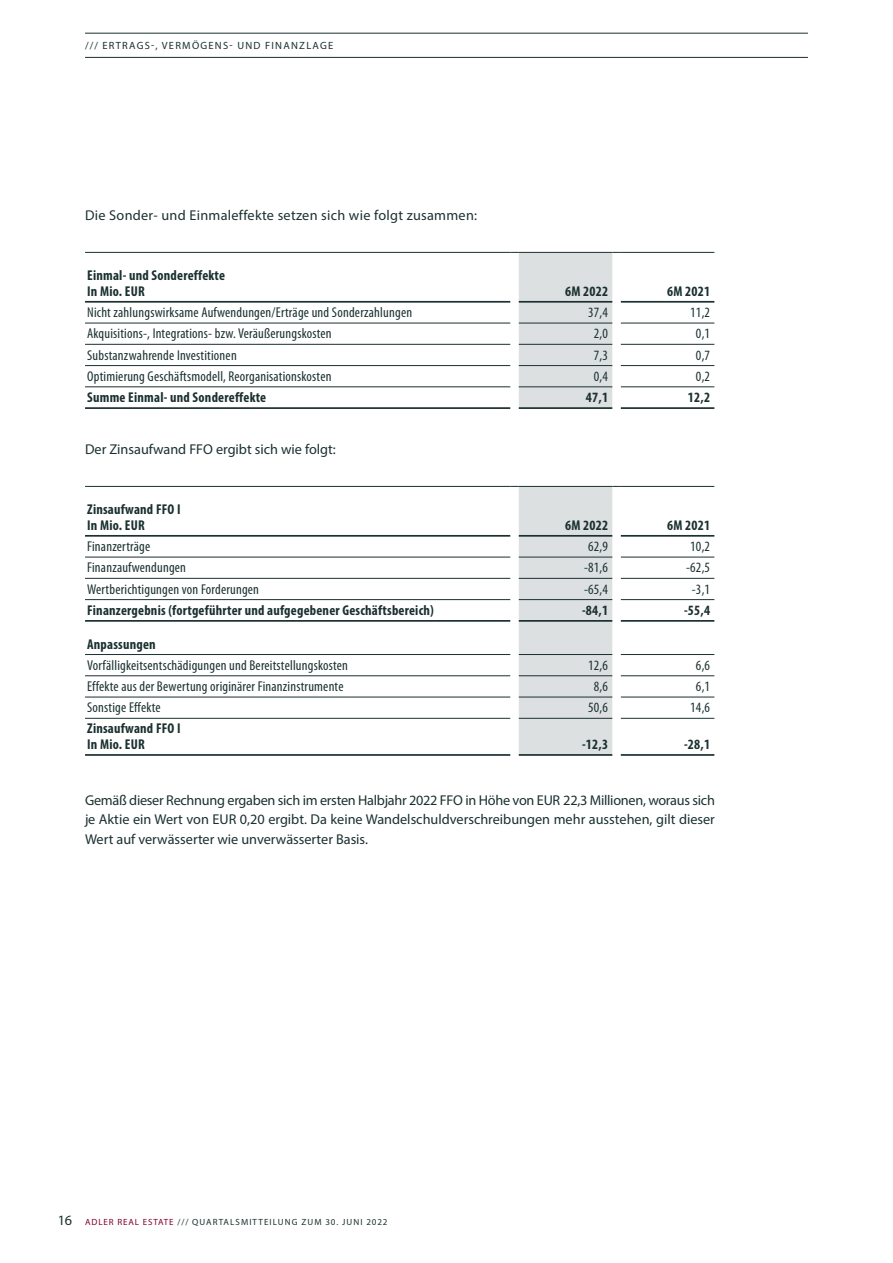
<style>
.page{position:relative;width:893px;height:1263px;background:#fff}
.page>*{position:absolute;margin:0;border:0;box-sizing:border-box;transform-origin:0 0}
.t1{font:condensed 14.25px "Myriad Pro";letter-spacing:.015em;color:#1b3030}
.t2{font:14.25px/19.5px "Myriad Pro";color:#1b3030;text-align:justify}
.t3{font:700 condensed 14.25px/15.8px "Myriad Pro";letter-spacing:.015em;color:#1b3030}
.t4{font:14.25px "Myriad Pro";letter-spacing:.02em;color:#1b3030}
.t5{font:10.5px "Myriad Pro";letter-spacing:.12em;color:#1b3030}
.t6{font:9px "Myriad Pro";letter-spacing:.11em;color:#1b3030}
.s1{font-size:14.25px}
.s2{color:#840132}
</style>
<div class="page">
<hr style="left:85px;top:252px;width:425px;height:1px;background:#1b3030">
<svg style="left:510px;top:252px;width:111px;height:156px"></svg>
<hr style="left:621px;top:252px;width:93px;height:1px;background:#1b3030">
<hr style="left:85px;top:323px;width:425px;height:1px;background:#1b3030">
<hr style="left:519px;top:323px;width:93px;height:1px;background:#1b3030">
<hr style="left:621px;top:323px;width:93px;height:1px;background:#1b3030">
<hr style="left:85px;top:344px;width:425px;height:1px;background:#1b3030">
<hr style="left:519px;top:344px;width:93px;height:1px;background:#1b3030">
<hr style="left:621px;top:344px;width:93px;height:1px;background:#1b3030">
<hr style="left:85px;top:365px;width:425px;height:1px;background:#1b3030">
<hr style="left:519px;top:365px;width:93px;height:1px;background:#1b3030">
<hr style="left:621px;top:365px;width:93px;height:1px;background:#1b3030">
<hr style="left:85px;top:386px;width:425px;height:1px;background:#1b3030">
<hr style="left:519px;top:386px;width:93px;height:1px;background:#1b3030">
<hr style="left:621px;top:386px;width:93px;height:1px;background:#1b3030">
<hr style="left:85px;top:301px;width:425px;height:2px;background:#1b3030">
<hr style="left:519px;top:301px;width:93px;height:2px;background:#1b3030">
<hr style="left:621px;top:301px;width:93px;height:2px;background:#1b3030">
<hr style="left:85px;top:407px;width:425px;height:2px;background:#1b3030">
<hr style="left:519px;top:407px;width:93px;height:2px;background:#1b3030">
<hr style="left:621px;top:407px;width:93px;height:2px;background:#1b3030">
<hr style="left:85px;top:486px;width:425px;height:1px;background:#1b3030">
<svg style="left:510px;top:486px;width:111px;height:269px"></svg>
<hr style="left:621px;top:486px;width:93px;height:1px;background:#1b3030">
<hr style="left:85px;top:557px;width:425px;height:1px;background:#1b3030">
<hr style="left:519px;top:557px;width:93px;height:1px;background:#1b3030">
<hr style="left:621px;top:557px;width:93px;height:1px;background:#1b3030">
<hr style="left:85px;top:578px;width:425px;height:1px;background:#1b3030">
<hr style="left:519px;top:578px;width:93px;height:1px;background:#1b3030">
<hr style="left:621px;top:578px;width:93px;height:1px;background:#1b3030">
<hr style="left:85px;top:599px;width:425px;height:1px;background:#1b3030">
<hr style="left:519px;top:599px;width:93px;height:1px;background:#1b3030">
<hr style="left:621px;top:599px;width:93px;height:1px;background:#1b3030">
<hr style="left:85px;top:654px;width:425px;height:1px;background:#1b3030">
<hr style="left:519px;top:654px;width:93px;height:1px;background:#1b3030">
<hr style="left:621px;top:654px;width:93px;height:1px;background:#1b3030">
<hr style="left:85px;top:675px;width:425px;height:1px;background:#1b3030">
<hr style="left:519px;top:675px;width:93px;height:1px;background:#1b3030">
<hr style="left:621px;top:675px;width:93px;height:1px;background:#1b3030">
<hr style="left:85px;top:697px;width:425px;height:1px;background:#1b3030">
<hr style="left:519px;top:697px;width:93px;height:1px;background:#1b3030">
<hr style="left:621px;top:697px;width:93px;height:1px;background:#1b3030">
<hr style="left:85px;top:718px;width:425px;height:1px;background:#1b3030">
<hr style="left:519px;top:718px;width:93px;height:1px;background:#1b3030">
<hr style="left:621px;top:718px;width:93px;height:1px;background:#1b3030">
<hr style="left:85px;top:535px;width:425px;height:2px;background:#1b3030">
<hr style="left:519px;top:535px;width:93px;height:2px;background:#1b3030">
<hr style="left:621px;top:535px;width:93px;height:2px;background:#1b3030">
<hr style="left:85px;top:620px;width:425px;height:2px;background:#1b3030">
<hr style="left:519px;top:620px;width:93px;height:2px;background:#1b3030">
<hr style="left:621px;top:620px;width:93px;height:2px;background:#1b3030">
<hr style="left:85px;top:754px;width:425px;height:2px;background:#1b3030">
<hr style="left:519px;top:754px;width:93px;height:2px;background:#1b3030">
<hr style="left:621px;top:754px;width:93px;height:2px;background:#1b3030">
<hr style="left:85px;top:33px;width:723px;height:1px;background:#1b3030">
<hr style="left:85px;top:57px;width:723px;height:1px;background:#1b3030">
<p class="t5" style="left:85px;top:39px;width:250px">/// ERTRAGS-, VERMÖGENS- UND FINANZLAGE</p>
<p class="t4" style="left:85px;top:206px;width:394px">Die Sonder- und Einmaleffekte setzen sich wie folgt zusammen:</p>
<p class="t3" style="left:87px;top:267px;width:139px">Einmal- und Sondereffekte<br>In Mio. EUR</p>
<p class="t3" style="left:565px;top:283px;width:44px">6M 2022</p>
<p class="t3" style="left:667px;top:283px;width:44px">6M 2021</p>
<p class="t1" style="left:87px;top:305px;width:326px">Nicht zahlungswirksame Aufwendungen/Erträge und Sonderzahlungen</p>
<p class="t1" style="left:588px;top:305px;width:21px">37,4</p>
<p class="t1" style="left:690px;top:305px;width:21px">11,2</p>
<p class="t1" style="left:87px;top:326px;width:246px">Akquisitions-, Integrations- bzw. Veräußerungskosten</p>
<p class="t1" style="left:594px;top:326px;width:16px">2,0</p>
<p class="t1" style="left:696px;top:326px;width:16px">0,1</p>
<p class="t1" style="left:87px;top:347px;width:151px">Substanzwahrende Investitionen</p>
<p class="t1" style="left:594px;top:347px;width:16px">7,3</p>
<p class="t1" style="left:696px;top:347px;width:16px">0,7</p>
<p class="t1" style="left:87px;top:368px;width:246px">Optimierung Geschäftsmodell, Reorganisationskosten</p>
<p class="t1" style="left:594px;top:368px;width:16px">0,4</p>
<p class="t1" style="left:696px;top:368px;width:16px">0,2</p>
<p class="t3" style="left:87px;top:389px;width:181px">Summe Einmal- und Sondereffekte</p>
<p class="t3" style="left:586px;top:389px;width:24px">47,1</p>
<p class="t3" style="left:688px;top:389px;width:24px">12,2</p>
<p class="t2" style="left:85px;top:439px;width:252px">Der Zinsaufwand FFO ergibt sich wie folgt:</p>
<p class="t3" style="left:87px;top:501px;width:95px">Zinsaufwand FFO I<br>In Mio. EUR</p>
<p class="t3" style="left:565px;top:517px;width:44px">6M 2022</p>
<p class="t3" style="left:667px;top:517px;width:44px">6M 2021</p>
<p class="t1" style="left:87px;top:539px;width:65px">Finanzerträge</p>
<p class="t1" style="left:588px;top:539px;width:21px">62,9</p>
<p class="t1" style="left:690px;top:539px;width:21px">10,2</p>
<p class="t1" style="left:87px;top:560px;width:100px">Finanzaufwendungen</p>
<p class="t1" style="left:584px;top:560px;width:26px">-81,6</p>
<p class="t1" style="left:686px;top:560px;width:26px">-62,5</p>
<p class="t1" style="left:87px;top:581px;width:173px">Wertberichtigungen von Forderungen</p>
<p class="t1" style="left:584px;top:581px;width:26px">-65,4</p>
<p class="t1" style="left:692px;top:581px;width:20px">-3,1</p>
<p class="t3" style="left:87px;top:602px;width:348px">Finanzergebnis (fortgeführter und aufgegebener Geschäftsbereich)</p>
<p class="t3" style="left:582px;top:602px;width:28px">-84,1</p>
<p class="t3" style="left:684px;top:602px;width:28px">-55,4</p>
<p class="t3" style="left:87px;top:636px;width:70px">Anpassungen</p>
<p class="t1" style="left:87px;top:657px;width:262px">Vorfälligkeitsentschädigungen und Bereitstellungskosten</p>
<p class="t1" style="left:588px;top:657px;width:21px">12,6</p>
<p class="t1" style="left:696px;top:657px;width:16px">6,6</p>
<p class="t1" style="left:87px;top:679px;width:258px">Effekte aus der Bewertung originärer Finanzinstrumente</p>
<p class="t1" style="left:594px;top:679px;width:16px">8,6</p>
<p class="t1" style="left:696px;top:679px;width:16px">6,1</p>
<p class="t1" style="left:87px;top:700px;width:75px">Sonstige Effekte</p>
<p class="t1" style="left:588px;top:700px;width:21px">50,6</p>
<p class="t1" style="left:690px;top:700px;width:21px">14,6</p>
<p class="t3" style="left:87px;top:720px;width:95px">Zinsaufwand FFO I<br>In Mio. EUR</p>
<p class="t3" style="left:582px;top:736px;width:28px">-12,3</p>
<p class="t3" style="left:684px;top:736px;width:28px">-28,1</p>
<p class="t2" style="left:85px;top:790px;width:631px">Gemäß dieser Rechnung ergaben sich im ersten Halbjahr 2022 FFO in Höhe von EUR 22,3 Millionen, woraus sich je Aktie ein Wert von EUR 0,20 ergibt. Da keine Wandelschuldverschreibungen mehr ausstehen, gilt dieser Wert auf verwässerter wie unverwässerter Basis.</p>
<p class="t6" style="left:58px;top:1216px;width:331px"><span class="s1">16</span> <span class="s2">ADLER REAL ESTATE</span> /// QUARTALSMITTEILUNG ZUM 30. JUNI 2022</p>
</div>
